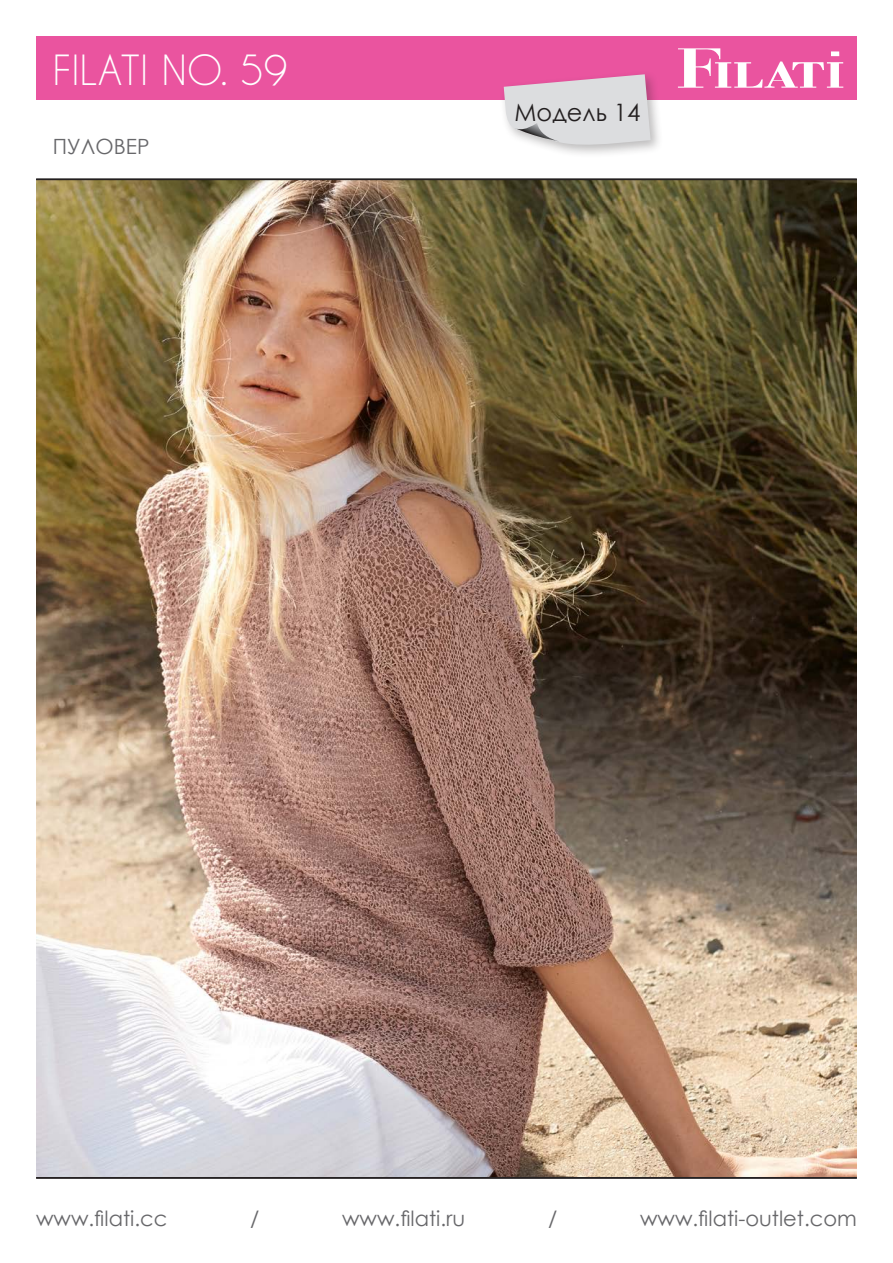
<style>
.page{position:relative;width:893px;height:1263px;background:#fff}
.page>*{position:absolute;margin:0;border:0;box-sizing:border-box;transform-origin:0 0}
.t1{font:39px "Caviar Dreams";color:#fff}
.t2{font:24px "Century Gothic";color:#231f20}
.t3{font:21px "Century Gothic";color:#67676a}
</style>
<div class="page">
<img style="left:36px;top:180px;width:821px;height:997px">
<hr style="left:36px;top:1177px;width:821px;height:1px;background:#231f20">
<hr style="left:36px;top:179px;width:821px;height:1px;background:#231f20">
<div style="left:36px;top:36px;width:821px;height:64px;background:#ea549f"></div>
<svg style="left:678px;top:48px;width:165px;height:40px"></svg>
<div style="left:499px;top:70px;width:165px;height:88px;background:#231f20;opacity:.3"></div>
<svg style="left:504px;top:74px;width:147px;height:76px;background:#dcced7"></svg>
<p class="t1" style="left:53px;top:47px;width:236px">FILATI NO. 59</p>
<p class="t3" style="left:53px;top:131px;width:98px">ПУЛОВЕР</p>
<p class="t2" style="left:515px;top:96px;width:127px">Модель 14</p>
<p class="t3" style="left:36px;top:1204px;width:133px">www.filati.cc</p>
<p class="t3" style="left:250px;top:1204px;width:11px">/</p>
<p class="t3" style="left:342px;top:1204px;width:125px">www.filati.ru</p>
<p class="t3" style="left:548px;top:1204px;width:11px">/</p>
<p class="t3" style="left:640px;top:1204px;width:218px">www.filati-outlet.com</p>
</div>
